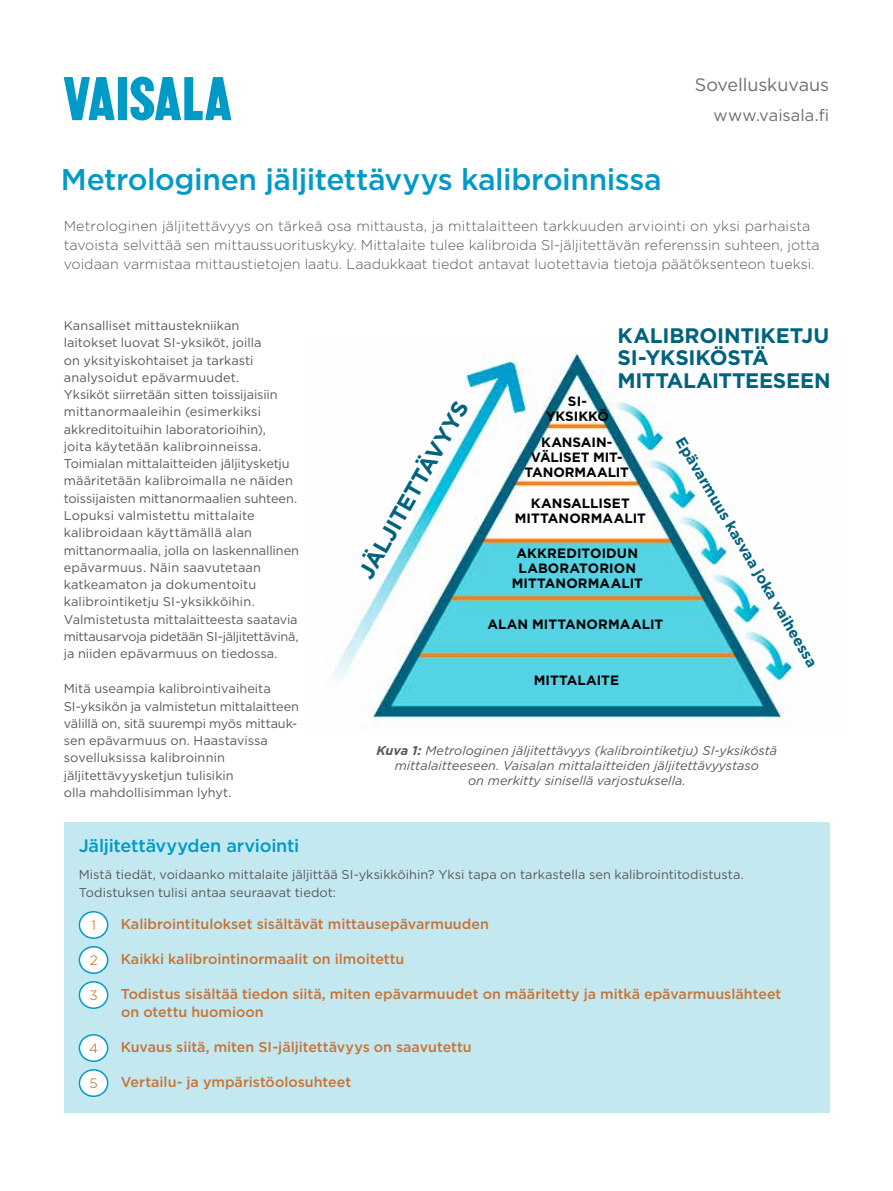
<style>
.page{position:relative;width:893px;height:1191px;background:#fff}
.page>*{position:absolute;margin:0;border:0;box-sizing:border-box;transform-origin:0 0}
.t1{font:500 30px "Gotham";letter-spacing:-.015em;color:#009ac7}
.t2{font:700 22.5px "Gotham";color:#00627d}
.t3{font:700 21px/22.5px "Gotham";letter-spacing:-.01em;color:#00627d}
.t4{font:500 18px "Gotham";letter-spacing:-.015em;color:#009ac7}
.t5{font:18px "Gotham";letter-spacing:-.005em;color:#6d6e71}
.t6{font:16.5px "Gotham";color:#6d6e71}
.t7{font:700 15px "Gotham";color:#00627d}
.t8{font:300 14.25px/18.8px "Gotham";color:#58595b}
.t9{font:500 14.25px/18px "Gotham";color:#c67338}
.t10{font:700 13.5px/15px "Gotham";letter-spacing:.005em;color:#000;text-align:center}
.t11{font:300 13.5px "Gotham";color:#b95915}
.t12{font:12.75px/17.2px "Gotham";color:#58595b}
.t13{font:italic 12.75px/15px "Gotham";color:#58595b;text-align:center}
.s1{font-weight:700}
</style>
<div class="page">
<svg style="left:64px;top:77px;width:51px;height:43px"></svg>
<div style="left:118px;top:77px;width:9px;height:43px;background:#009ac7"></div>
<svg style="left:130px;top:77px;width:101px;height:43px"></svg>
<img style="left:333px;top:352px;width:460px;height:372px">
<div style="left:64px;top:822px;width:765px;height:291px;background:#c4e8ef"></div>
<div style="left:79px;top:911px;width:29px;height:27px;background:#fff;border-radius:50%"></div>
<div style="left:79px;top:911px;width:29px;height:28px;border:2px solid #009ac7;border-radius:50%"></div>
<div style="left:79px;top:946px;width:29px;height:27px;background:#fff;border-radius:50%"></div>
<div style="left:79px;top:946px;width:29px;height:28px;border:2px solid #009ac7;border-radius:50%"></div>
<div style="left:79px;top:981px;width:29px;height:27px;background:#fff;border-radius:50%"></div>
<div style="left:79px;top:981px;width:29px;height:28px;border:2px solid #009ac7;border-radius:50%"></div>
<div style="left:79px;top:1034px;width:29px;height:27px;background:#fff;border-radius:50%"></div>
<div style="left:79px;top:1034px;width:29px;height:28px;border:2px solid #009ac7;border-radius:50%"></div>
<div style="left:79px;top:1069px;width:29px;height:27px;background:#fff;border-radius:50%"></div>
<div style="left:79px;top:1069px;width:29px;height:28px;border:2px solid #009ac7;border-radius:50%"></div>
<h3 class="t5" style="left:695px;top:73px;width:136px">Sovelluskuvaus</h3>
<h1 class="t1" style="left:61px;top:160px;width:603px">Metrologinen jäljitettävyys kalibroinnissa</h1>
<p class="t6" style="left:713px;top:105px;width:117px">www.vaisala.fi</p>
<p class="t8" style="left:64px;top:216px;width:757px">Metrologinen jäljitettävyys on tärkeä osa mittausta, ja mittalaitteen tarkkuuden arviointi on yksi parhaista tavoista selvittää sen mittaussuorituskyky. Mittalaite tulee kalibroida SI-jäljitettävän referenssin suhteen, jotta voidaan varmistaa mittaustietojen laatu. Laadukkaat tiedot antavat luotettavia tietoja päätöksenteon tueksi.</p>
<p class="t12" style="left:64px;top:317px;width:237px">Kansalliset mittaustekniikan<br>laitokset luovat SI-yksiköt, joilla<br>on yksityiskohtaiset ja tarkasti analysoidut epävarmuudet.<br>Yksiköt siirretään sitten toissijaisiin mittanormaaleihin (esimerkiksi akkreditoituihin laboratorioihin),<br>joita käytetään kalibroinneissa.<br>Toimialan mittalaitteiden jäljitysketju määritetään kalibroimalla ne näiden toissijaisten mittanormaalien suhteen.<br>Lopuksi valmistettu mittalaite kalibroidaan käyttämällä alan mittanormaalia, jolla on laskennallinen epävarmuus. Näin saavutetaan katkeamaton ja dokumentoitu kalibrointiketju SI-yksikköihin.<br>Valmistetusta mittalaitteesta saatavia mittausarvoja pidetään SI-jäljitettävinä, ja niiden epävarmuus on tiedossa.</p>
<p class="t12" style="left:64px;top:680px;width:237px">Mitä useampia kalibrointivaiheita SI-yksikön ja valmistetun mittalaitteen välillä on, sitä suurempi myös mittauk&shy;sen epävarmuus on. Haastavissa sovelluksissa kalibroinnin jäljitettävyysketjun tulisikin<br>olla mahdollisimman lyhyt.</p>
<h3 class="t3" style="left:618px;top:324px;width:214px">KALIBROINTIKETJU<br>SI-YKSIKÖSTÄ<br>MITTALAITTEESEEN</h3>
<h2 class="t2" style="left:351px;top:569px;width:201px;rotate:-60deg">JÄLJITETTÄVYYS</h2>
<p class="t10" style="left:546px;top:394px;width:65px">SI-<br>YKSIKKÖ</p>
<p class="t10" style="left:525px;top:434px;width:106px">KANSAIN-<br>VÄLISET MIT-<br>TANORMAALIT</p>
<p class="t10" style="left:515px;top:496px;width:133px">KANSALLISET<br>MITTANORMAALIT</p>
<p class="t10" style="left:512px;top:545px;width:133px">AKKREDITOIDUN<br>LABORATORION<br>MITTANORMAALIT</p>
<p class="t10" style="left:487px;top:617px;width:177px">ALAN MITTANORMAALIT</p>
<p class="t10" style="left:534px;top:672px;width:87px">MITTALAITE</p>
<p class="t7" style="left:687px;top:433px;width:266px;rotate:59deg">Epävarmuus kasvaa joka vaiheessa</p>
<p class="t13" style="left:376px;top:743px;width:402px"><span class="s1">Kuva 1:</span> Metrologinen jäljitettävyys (kalibrointiketju) SI-yksiköstä mittalaitteeseen. Vaisalan mittalaitteiden jäljitettävyystaso<br>on merkitty sinisellä varjostuksella.</p>
<h3 class="t4" style="left:79px;top:833px;width:222px">Jäljitettävyyden arviointi</h3>
<p class="t12" style="left:79px;top:865px;width:667px;line-height:18px">Mistä tiedät, voidaanko mittalaite jäljittää SI-yksikköihin? Yksi tapa on tarkastella sen kalibrointitodistusta.<br>Todistuksen tulisi antaa seuraavat tiedot:</p>
<p class="t11" style="left:91px;top:917px;width:6px">1</p>
<p class="t9" style="left:121px;top:915px;width:370px">Kalibrointitulokset sisältävät mittausepävarmuuden</p>
<p class="t11" style="left:90px;top:952px;width:9px">2</p>
<p class="t9" style="left:121px;top:950px;width:285px">Kaikki kalibrointinormaalit on ilmoitettu</p>
<p class="t11" style="left:90px;top:987px;width:10px">3</p>
<p class="t9" style="left:121px;top:985px;width:662px">Todistus sisältää tiedon siitä, miten epävarmuudet on määritetty ja mitkä epävarmuuslähteet on otettu huomioon</p>
<p class="t11" style="left:89px;top:1040px;width:10px">4</p>
<p class="t9" style="left:121px;top:1038px;width:353px">Kuvaus siitä, miten SI-jäljitettävyys on saavutettu</p>
<p class="t11" style="left:90px;top:1075px;width:10px">5</p>
<p class="t9" style="left:121px;top:1073px;width:232px">Vertailu- ja ympäristöolosuhteet</p>
</div>
